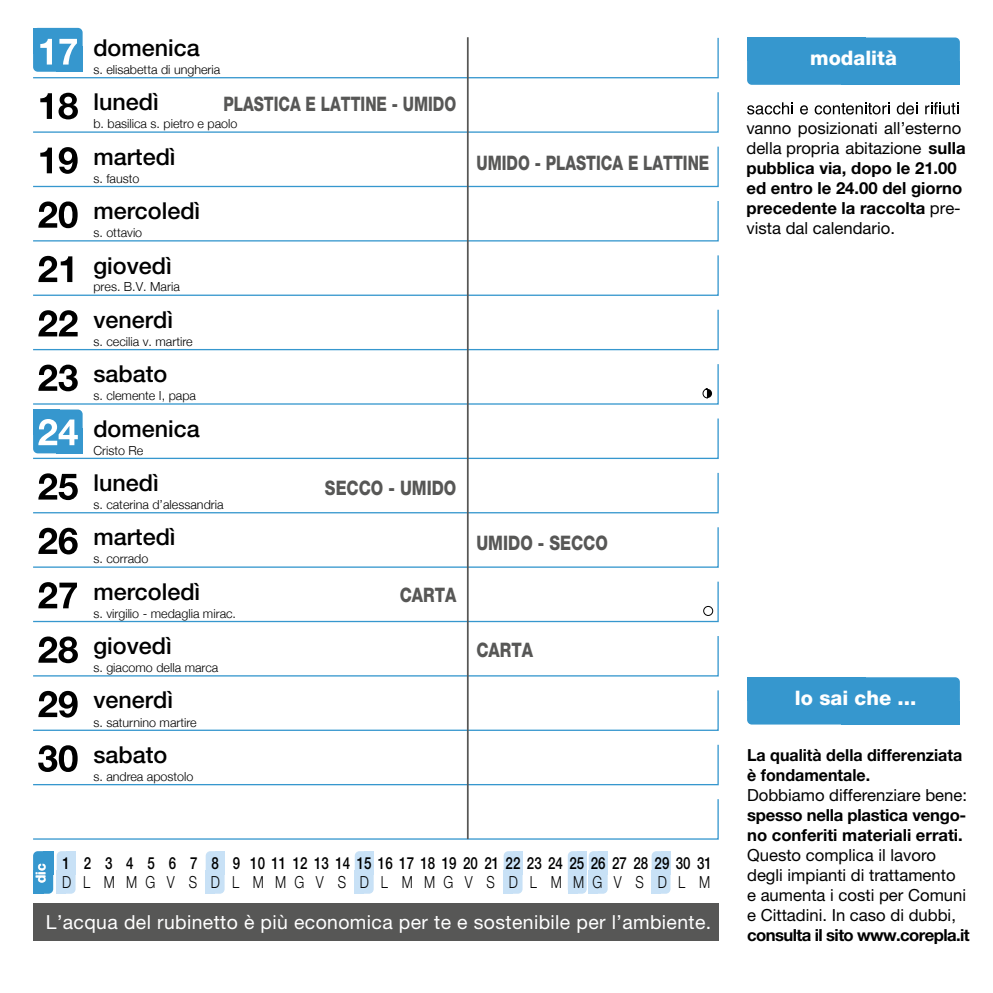
<style>
.page{position:relative;width:993px;height:993px;background:#fff}
.page>*{position:absolute;margin:0;border:0;box-sizing:border-box;transform-origin:0 0}
.t1{font:500 23.28px "Helvetica Neue LT Std";color:#000}
.t2{font:800 19.95px "Helvetica Neue LT Std";color:#575756;scale:.76 1}
.t3{font:800 19.95px "Helvetica Neue LT Std";color:#575756;scale:.8 1}
.t4{font:800 19.95px "Helvetica Neue LT Std";color:#fff}
.t5{font:19.43px "Helvetica Neue LT Std";letter-spacing:.02em;color:#fff}
.t6{font:16.62px/19.9px "Helvetica Neue LT Std";color:#000}
.t7{font:500 16.62px "Helvetica Neue LT Std";color:#000;scale:.8 1}
.t8{font:700 16.62px/19.9px "Helvetica Neue LT Std";color:#000}
.t9{font:700 16.62px/19.9px "Helvetica Neue LT Std";color:#000;scale:.96 1}
.t10{font:300 16.62px "Helvetica Neue LT Std";color:#000;scale:.8 1}
.t11{font:700 16.62px "Helvetica Neue LT Std";letter-spacing:-.035em;color:#000}
.t12{font:700 13.3px "Helvetica Neue LT Std";color:#fff}
.t13{font:300 12.42px "Helvetica Neue";color:#000}
.s1{font-weight:700}
</style>
<div class="page">
<div style="left:33px;top:28px;width:50px;height:44px;background:#3697ce;border-radius:5px"></div>
<div style="left:33px;top:28px;width:26px;height:26px;background:#3697ce"></div>
<div style="left:33px;top:409px;width:50px;height:44px;background:#3697ce;border-radius:5px"></div>
<div style="left:33px;top:409px;width:26px;height:26px;background:#3697ce"></div>
<div style="left:746px;top:677px;width:213px;height:47px;background:#3697ce;border-radius:5px"></div>
<div style="left:746px;top:677px;width:119px;height:23px;background:#3697ce"></div>
<div style="left:841px;top:700px;width:118px;height:24px;background:#3697ce"></div>
<svg style="left:33px;top:797px;width:686px;height:43px"></svg>
<svg style="left:33px;top:634px;width:686px;height:43px"></svg>
<svg style="left:33px;top:254px;width:686px;height:42px"></svg>
<div style="left:33px;top:850px;width:20px;height:43px;background:#3697ce;border-radius:5px"></div>
<div style="left:33px;top:869px;width:10px;height:24px;background:#3697ce"></div>
<div style="left:43px;top:850px;width:10px;height:24px;background:#3697ce"></div>
<div style="left:57px;top:850px;width:19px;height:43px;background:#c8e1f6;border-radius:5px"></div>
<div style="left:57px;top:869px;width:9px;height:24px;background:#c8e1f6"></div>
<div style="left:66px;top:850px;width:10px;height:24px;background:#c8e1f6"></div>
<div style="left:206px;top:850px;width:18px;height:43px;background:#c8e1f6;border-radius:5px"></div>
<div style="left:206px;top:869px;width:9px;height:24px;background:#c8e1f6"></div>
<div style="left:215px;top:850px;width:9px;height:24px;background:#c8e1f6"></div>
<div style="left:503px;top:850px;width:19px;height:43px;background:#c8e1f6;border-radius:5px"></div>
<div style="left:503px;top:869px;width:10px;height:24px;background:#c8e1f6"></div>
<div style="left:513px;top:850px;width:9px;height:24px;background:#c8e1f6"></div>
<div style="left:354px;top:850px;width:19px;height:43px;background:#c8e1f6;border-radius:5px"></div>
<div style="left:354px;top:869px;width:10px;height:24px;background:#c8e1f6"></div>
<div style="left:364px;top:850px;width:9px;height:24px;background:#c8e1f6"></div>
<div style="left:567px;top:850px;width:19px;height:43px;background:#c8e1f6;border-radius:5px"></div>
<div style="left:567px;top:869px;width:10px;height:24px;background:#c8e1f6"></div>
<div style="left:577px;top:850px;width:9px;height:24px;background:#c8e1f6"></div>
<div style="left:588px;top:850px;width:19px;height:43px;background:#c8e1f6;border-radius:5px"></div>
<div style="left:588px;top:869px;width:10px;height:24px;background:#c8e1f6"></div>
<div style="left:598px;top:850px;width:9px;height:24px;background:#c8e1f6"></div>
<div style="left:651px;top:850px;width:19px;height:43px;background:#c8e1f6;border-radius:5px"></div>
<div style="left:651px;top:869px;width:9px;height:24px;background:#c8e1f6"></div>
<div style="left:660px;top:850px;width:10px;height:24px;background:#c8e1f6"></div>
<svg style="left:33px;top:743px;width:686px;height:42px"></svg>
<svg style="left:33px;top:688px;width:686px;height:43px"></svg>
<svg style="left:33px;top:580px;width:686px;height:42px"></svg>
<svg style="left:33px;top:525px;width:686px;height:43px"></svg>
<svg style="left:33px;top:471px;width:686px;height:43px"></svg>
<svg style="left:33px;top:417px;width:686px;height:42px"></svg>
<svg style="left:33px;top:308px;width:686px;height:43px"></svg>
<svg style="left:33px;top:200px;width:686px;height:42px"></svg>
<svg style="left:33px;top:145px;width:686px;height:43px"></svg>
<svg style="left:33px;top:91px;width:686px;height:42px"></svg>
<svg style="left:33px;top:37px;width:686px;height:42px"></svg>
<div style="left:33px;top:902px;width:685px;height:38px;background:#575756"></div>
<svg style="left:33px;top:363px;width:686px;height:42px"></svg>
<div style="left:703px;top:606px;width:9px;height:9px;border:1px solid #000;border-radius:50%"></div>
<div style="left:746px;top:37px;width:213px;height:48px;background:#3697ce;border-radius:5px"></div>
<div style="left:746px;top:37px;width:119px;height:24px;background:#3697ce"></div>
<div style="left:841px;top:61px;width:118px;height:24px;background:#3697ce"></div>
<svg style="left:747px;top:102px;width:45px;height:12px"></svg>
<svg style="left:800px;top:105px;width:7px;height:9px"></svg>
<svg style="left:814px;top:102px;width:75px;height:12px"></svg>
<svg style="left:896px;top:102px;width:21px;height:12px"></svg>
<svg style="left:925px;top:102px;width:31px;height:12px"></svg>
<hr style="left:467px;top:37px;width:1px;height:801px;background:#575756">
<h1 class="t1" style="left:93px;top:34px;width:108px">domenica</h1>
<h1 class="t1" style="left:93px;top:88px;width:67px">lunedì</h1>
<h1 class="t1" style="left:93px;top:142px;width:84px">martedì</h1>
<h1 class="t1" style="left:93px;top:197px;width:108px">mercoledì</h1>
<h1 class="t1" style="left:93px;top:251px;width:80px">giovedì</h1>
<h1 class="t1" style="left:93px;top:305px;width:81px">venerdì</h1>
<h1 class="t1" style="left:93px;top:360px;width:75px">sabato</h1>
<h1 class="t1" style="left:93px;top:414px;width:108px">domenica</h1>
<h1 class="t1" style="left:93px;top:468px;width:67px">lunedì</h1>
<h1 class="t1" style="left:93px;top:523px;width:84px">martedì</h1>
<h1 class="t1" style="left:93px;top:577px;width:108px">mercoledì</h1>
<h1 class="t1" style="left:93px;top:631px;width:80px">giovedì</h1>
<h1 class="t1" style="left:93px;top:686px;width:81px">venerdì</h1>
<h1 class="t1" style="left:93px;top:740px;width:75px">sabato</h1>
<p class="t13" style="left:93px;top:62px;width:128px">s. elisabetta di ungheria</p>
<p class="t2" style="left:223px;top:92px;width:308px">PLASTICA E LATTINE - UMIDO</p>
<p class="t13" style="left:93px;top:116px;width:146px">b. basilica s. pietro e paolo</p>
<p class="t13" style="left:93px;top:171px;width:48px">s. fausto</p>
<p class="t13" style="left:93px;top:225px;width:50px">s. ottavio</p>
<p class="t13" style="left:93px;top:279px;width:88px">pres. B.V. Maria</p>
<p class="t13" style="left:93px;top:334px;width:101px">s. cecilia v. martire</p>
<p class="t13" style="left:93px;top:388px;width:104px">s. clemente I, papa</p>
<p class="t13" style="left:93px;top:442px;width:52px">Cristo Re</p>
<p class="t3" style="left:325px;top:476px;width:166px">SECCO - UMIDO</p>
<p class="t13" style="left:93px;top:497px;width:132px">s. caterina d’alessandria</p>
<p class="t13" style="left:93px;top:551px;width:56px">s. corrado</p>
<p class="t3" style="left:399px;top:582px;width:72px">CARTA</p>
<p class="t13" style="left:93px;top:605px;width:144px">s. virgilio - medaglia mirac.</p>
<p class="t13" style="left:93px;top:660px;width:126px">s. giacomo della marca</p>
<p class="t13" style="left:93px;top:714px;width:105px">s. saturnino martire</p>
<p class="t13" style="left:93px;top:768px;width:102px">s. andrea apostolo</p>
<p class="t2" style="left:476px;top:151px;width:308px">UMIDO - PLASTICA E LATTINE</p>
<p class="t3" style="left:476px;top:530px;width:166px">UMIDO - SECCO</p>
<p class="t3" style="left:476px;top:638px;width:72px">CARTA</p>
<p class="t7" style="left:62px;top:852px;width:64px">123</p>
<p class="t10" style="left:62px;top:871px;width:13px">D</p>
<p class="t7" style="left:169px;top:852px;width:11px">6</p>
<p class="t7" style="left:211px;top:852px;width:11px">8</p>
<p class="t7" style="left:233px;top:852px;width:11px">9</p>
<p class="t7" style="left:250px;top:852px;width:578px">10 11 12 13 14 15 16 17 18 19 20 21 22 23 24 25 26 27 28 29 30 31</p>
<p class="t7" style="left:126px;top:852px;width:11px">4</p>
<p class="t7" style="left:147px;top:852px;width:11px">5</p>
<p class="t7" style="left:190px;top:852px;width:11px">7</p>
<p class="t12" style="left:33px;top:882px;width:21px;rotate:-90deg">dic</p>
<p class="t10" style="left:657px;top:871px;width:13px">D</p>
<p class="t5" style="left:46px;top:910px;width:666px">L’acqua del rubinetto è più economica per te e sostenibile per l’ambiente.</p>
<p class="t10" style="left:145px;top:871px;width:14px">G</p>
<p class="t10" style="left:189px;top:871px;width:12px">S</p>
<p class="t10" style="left:211px;top:871px;width:13px">D</p>
<p class="t10" style="left:232px;top:871px;width:10px">L</p>
<p class="t10" style="left:253px;top:871px;width:15px">M</p>
<p class="t10" style="left:275px;top:871px;width:15px">M</p>
<p class="t10" style="left:294px;top:871px;width:14px">G</p>
<p class="t10" style="left:316px;top:871px;width:11px">V</p>
<p class="t10" style="left:337px;top:871px;width:12px">S</p>
<p class="t10" style="left:360px;top:871px;width:13px">D</p>
<p class="t10" style="left:381px;top:871px;width:10px">L</p>
<p class="t10" style="left:402px;top:871px;width:15px">M</p>
<p class="t10" style="left:424px;top:871px;width:15px">M</p>
<p class="t10" style="left:443px;top:871px;width:14px">G</p>
<p class="t10" style="left:464px;top:871px;width:11px">V</p>
<p class="t10" style="left:486px;top:871px;width:12px">S</p>
<p class="t10" style="left:508px;top:871px;width:13px">D</p>
<p class="t10" style="left:529px;top:871px;width:10px">L</p>
<p class="t10" style="left:550px;top:871px;width:15px">M</p>
<p class="t10" style="left:573px;top:871px;width:15px">M</p>
<p class="t10" style="left:592px;top:871px;width:14px">G</p>
<p class="t10" style="left:613px;top:871px;width:11px">V</p>
<p class="t10" style="left:635px;top:871px;width:12px">S</p>
<p class="t10" style="left:83px;top:871px;width:10px">L</p>
<p class="t10" style="left:104px;top:871px;width:15px">M</p>
<p class="t10" style="left:678px;top:871px;width:41px">L M</p>
<p class="t10" style="left:126px;top:871px;width:15px">M</p>
<p class="t10" style="left:167px;top:871px;width:11px">V</p>
<p class="t4" style="left:809px;top:46px;width:88px">modalità</p>
<p class="t6" style="left:746px;top:118px;width:221px">vanno posizionati all’esterno della propria abitazione <span class="s1">sulla pubblica via, dopo le 21.00 ed entro le 24.00 del giorno precedente la raccolta</span> pre&shy;vista dal calendario.</p>
<p class="t4" style="left:794px;top:685px;width:123px">lo sai che ...</p>
<p class="t9" style="left:746px;top:744px;width:225px">La qualità della differenziata è fondamentale.</p>
<p class="t6" style="left:746px;top:784px;width:221px">Dobbiamo differenziare bene:</p>
<p class="t8" style="left:746px;top:804px;width:221px">spesso nella plastica vengo&shy;no conferiti materiali errati.</p>
<p class="t6" style="left:746px;top:844px;width:220px">Questo complica il lavoro degli impianti di trattamento e aumenta i costi per Comuni e Cittadini. In caso di dubbi,</p>
<p class="t11" style="left:746px;top:924px;width:224px">consulta il sito www.corepla.it</p>
</div>
